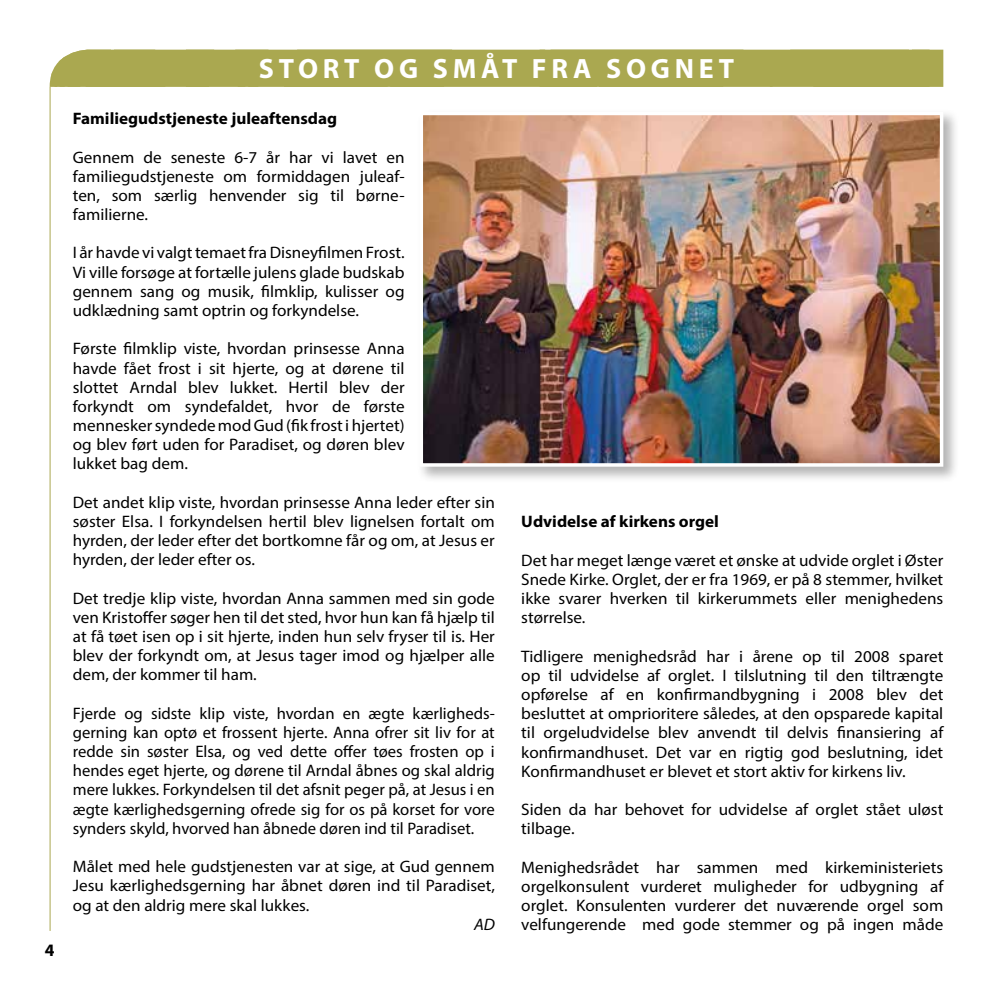
<style>
.page{position:relative;width:993px;height:993px;background:#fff}
.page>*{position:absolute;margin:0;border:0;box-sizing:border-box;transform-origin:0 0}
.t1{font:700 28px "Myriad Pro";letter-spacing:.17em;color:#fff}
.t2{font:700 17.5px "Myriad Pro";color:#000}
.t3{font:16.62px/19.2px "Myriad Pro";color:#000;text-align:justify}
.t4{font:700 16.62px "Myriad Pro";color:#000}
.t5{font:italic 16.62px "Myriad Pro";color:#000}
</style>
<div class="page">
<hr style="left:50px;top:87px;width:1px;height:843px;background:#aaa850">
<div style="left:50px;top:50px;width:893px;height:37px;background:#aaa850"></div>
<div style="left:417px;top:109px;width:542px;height:374px;background:#000;opacity:.3"></div>
<img style="left:424px;top:117px;width:514px;height:344px">
<div style="left:419px;top:112px;width:524px;height:354px;border:4px solid #fff"></div>
<p class="t2" style="left:45px;top:938px;width:11px">4</p>
<h1 class="t1" style="left:259px;top:50px;width:476px">STORT OG SMÅT FRA SOGNET</h1>
<p class="t4" style="left:73px;top:108px;width:266px">Familiegudstjeneste juleaftensdag</p>
<p class="t3" style="left:73px;top:147px;width:333px">Gennem de seneste 6-7 år har vi lavet en familiegudstjeneste om formiddagen juleaf&shy;ten, som særlig henvender sig til børne&shy;familierne.</p>
<p class="t3" style="left:73px;top:243px;width:333px">I år havde vi valgt temaet fra Disneyfilmen Frost.<br>Vi ville forsøge at fortælle julens glade budskab gennem sang og musik, filmklip, kulisser og udklædning samt optrin og forkyndelse.</p>
<p class="t3" style="left:73px;top:339px;width:333px">Første filmklip viste, hvordan prinsesse Anna havde fået frost i sit hjerte, og at dørene til slottet Arndal blev lukket. Hertil blev der forkyndt om syndefaldet, hvor de første mennesker syndede mod Gud (fik frost i hjertet) og blev ført uden for Paradiset, og døren blev lukket bag dem.</p>
<p class="t3" style="left:73px;top:492px;width:423px">Det andet klip viste, hvordan prinsesse Anna leder efter sin søster Elsa. I forkyndelsen hertil blev lignelsen fortalt om hyrden, der leder efter det bortkomne får og om, at Jesus er hyrden, der leder efter os.</p>
<p class="t3" style="left:73px;top:588px;width:423px">Det tredje klip viste, hvordan Anna sammen med sin gode ven Kristoffer søger hen til det sted, hvor hun kan få hjælp til at få tøet isen op i sit hjerte, inden hun selv fryser til is. Her blev der forkyndt om, at Jesus tager imod og hjælper alle dem, der kommer til ham.</p>
<p class="t3" style="left:73px;top:703px;width:423px">Fjerde og sidste klip viste, hvordan en ægte kærligheds&shy;gerning kan optø et frossent hjerte. Anna ofrer sit liv for at redde sin søster Elsa, og ved dette offer tøes frosten op i hendes eget hjerte, og dørene til Arndal åbnes og skal aldrig mere lukkes. Forkyndelsen til det afsnit peger på, at Jesus i en ægte kærlighedsgerning ofrede sig for os på korset for vore synders skyld, hvorved han åbnede døren ind til Paradiset.</p>
<p class="t3" style="left:73px;top:856px;width:423px">Målet med hele gudstjenesten var at sige, at Gud gennem Jesu kærlighedsgerning har åbnet døren ind til Paradiset, og at den aldrig mere skal lukkes.</p>
<p class="t5" style="left:474px;top:913px;width:22px">AD</p>
<p class="t4" style="left:521px;top:511px;width:199px">Udvidelse af kirkens orgel</p>
<p class="t3" style="left:521px;top:550px;width:423px">Det har meget længe været et ønske at udvide orglet i Øster Snede Kirke. Orglet, der er fra 1969, er på 8 stemmer, hvilket ikke svarer hverken til kirkerummets eller menighedens størrelse.</p>
<p class="t3" style="left:521px;top:646px;width:423px">Tidligere menighedsråd har i årene op til 2008 sparet op til udvidelse af orglet. I tilslutning til den tiltrængte opførelse af en konfirmandbygning i 2008 blev det besluttet at omprioritere således, at den opsparede kapital til orgeludvidelse blev anvendt til delvis finansiering af konfirmandhuset. Det var en rigtig god beslutning, idet Konfirmandhuset er blevet et stort aktiv for kirkens liv.</p>
<p class="t3" style="left:521px;top:799px;width:423px">Siden da har behovet for udvidelse af orglet stået uløst tilbage.</p>
<p class="t3" style="left:521px;top:857px;width:423px">Menighedsrådet har sammen med kirkeministeriets orgelkonsulent vurderet muligheder for udbygning af orglet. Konsulenten vurderer det nuværende orgel som velfungerende med gode stemmer og på ingen måde</p>
</div>
